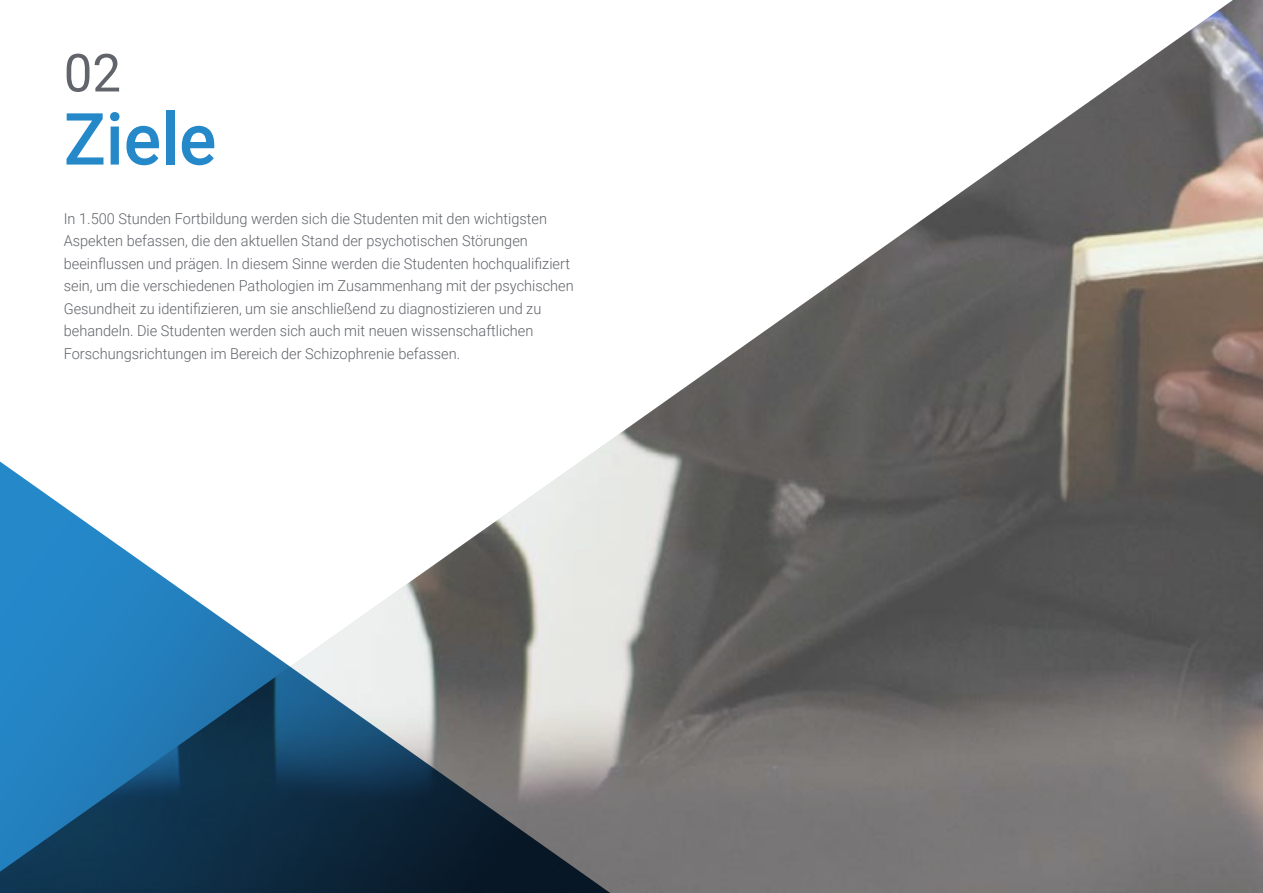
<style>
.page{position:relative;width:1263px;height:893px;background:#fff}
.page>*{position:absolute;margin:0;border:0;box-sizing:border-box;transform-origin:0 0}
.t1{font:500 72px "Roboto";color:#2488c9}
.t2{font:52.5px "Roboto";color:#61646a}
.t3{font:300 15px/22.5px "Roboto";color:#61646a}
</style>
<div class="page">
<img style="left:602px;top:0;width:661px;height:893px">
<svg style="left:0;top:446px;width:640px;height:447px"></svg>
<h2 class="t2" style="left:64px;top:36px;width:59px">02</h2>
<h1 class="t1" style="left:64px;top:89px;width:154px">Ziele</h1>
<p class="t3" style="left:64px;top:207px;width:511px">In 1.500 Stunden Fortbildung werden sich die Studenten mit den wichtigsten Aspekten befassen, die den aktuellen Stand der psychotischen Störungen beeinflussen und prägen. In diesem Sinne werden die Studenten hochqualifiziert sein, um die verschiedenen Pathologien im Zusammenhang mit der psychischen Gesundheit zu identifizieren, um sie anschließend zu diagnostizieren und zu behandeln. Die Studenten werden sich auch mit neuen wissenschaftlichen Forschungsrichtungen im Bereich der Schizophrenie befassen.</p>
</div>
